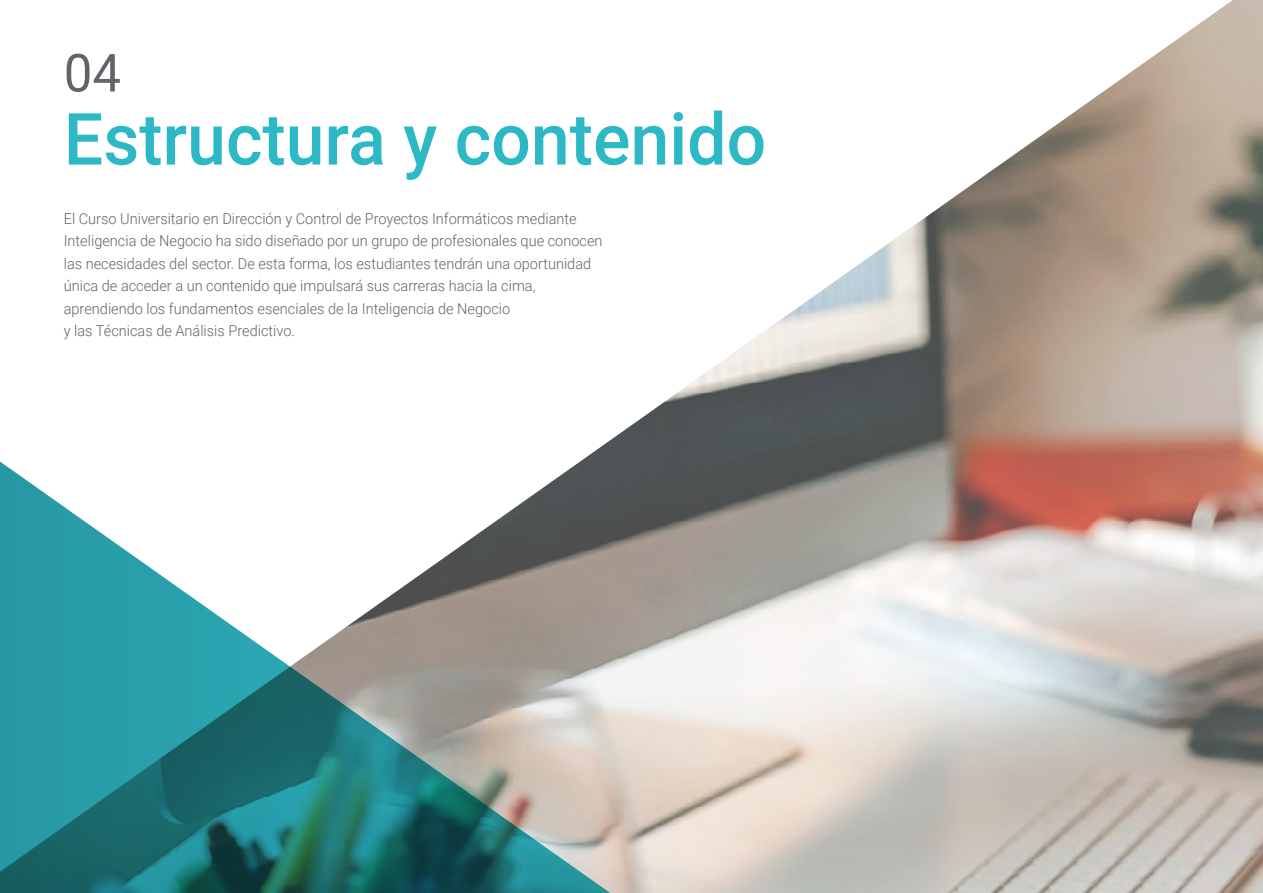
<style>
.page{position:relative;width:1263px;height:893px;background:#fff}
.page>*{position:absolute;margin:0;border:0;box-sizing:border-box;transform-origin:0 0}
.t1{font:500 72px "Roboto";color:#2db8c5}
.t2{font:52.5px "Roboto";color:#61646a}
.t3{font:300 15px/22.5px "Roboto";color:#61646a}
</style>
<div class="page">
<img style="left:602px;top:0;width:661px;height:893px">
<svg style="left:0;top:446px;width:640px;height:447px"></svg>
<h2 class="t2" style="left:64px;top:36px;width:59px">04</h2>
<h1 class="t1" style="left:64px;top:89px;width:704px">Estructura y contenido</h1>
<p class="t3" style="left:64px;top:207px;width:540px">El Curso Universitario en Dirección y Control de Proyectos Informáticos mediante Inteligencia de Negocio ha sido diseñado por un grupo de profesionales que conocen las necesidades del sector. De esta forma, los estudiantes tendrán una oportunidad única de acceder a un contenido que impulsará sus carreras hacia la cima, aprendiendo los fundamentos esenciales de la Inteligencia de Negocio<br>y las Técnicas de Análisis Predictivo.</p>
</div>
